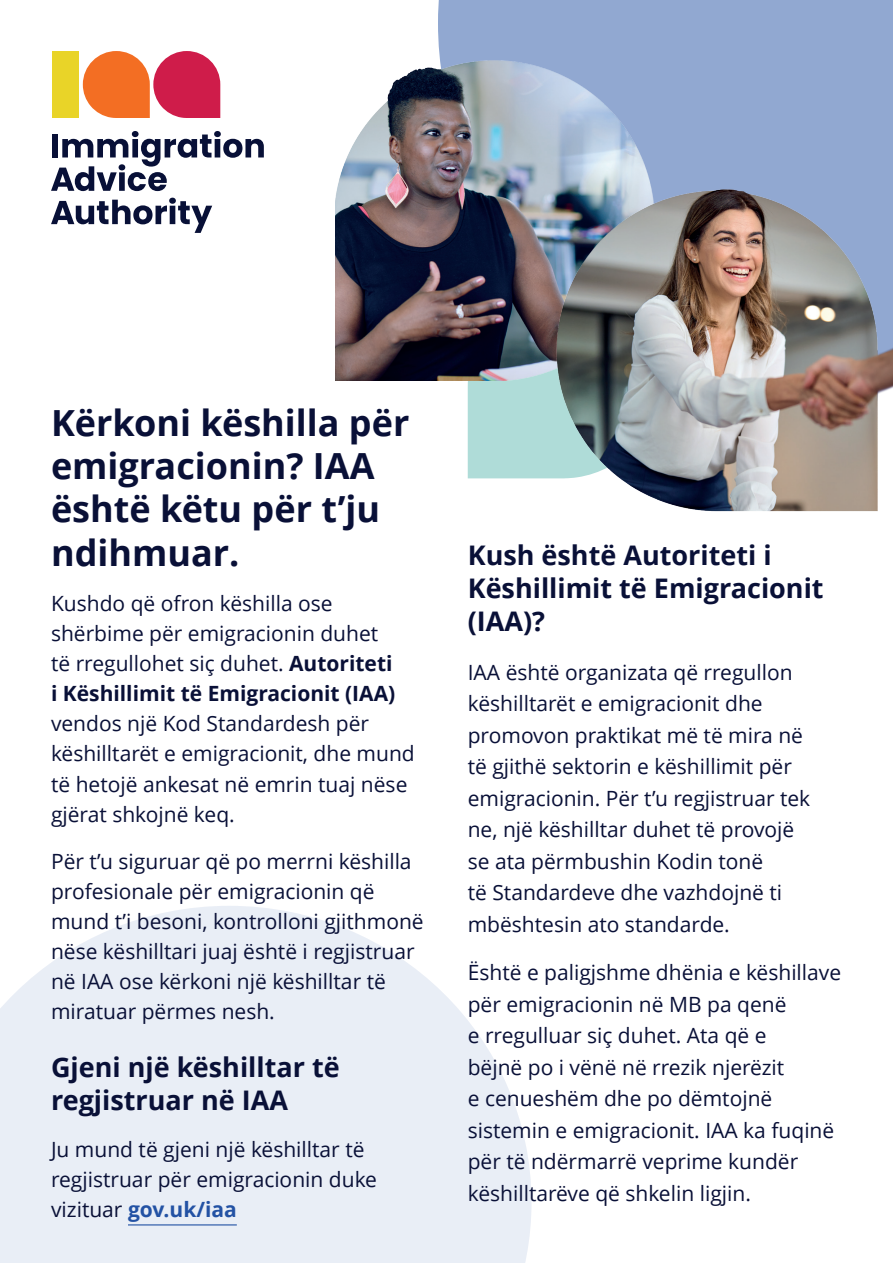
<style>
.page{position:relative;width:893px;height:1263px;background:#fff}
.page>*{position:absolute;margin:0;border:0;box-sizing:border-box;transform-origin:0 0}
.t1{font:700 36px/43.2px "Open Sans";color:#091037}
.t2{font:700 27px/33px "Open Sans";color:#091037}
.t3{font:21px/31.5px "Open Sans";color:#091037}
.s1{font-weight:700}
.s2{font-weight:700;color:#2352a4}
</style>
<div class="page">
<svg style="left:0;top:906px;width:531px;height:357px;background:#ebf0f7"></svg>
<div style="left:468px;top:381px;width:85px;height:97px;background:#afdcd8"></div>
<div style="left:438px;top:0;width:455px;height:179px;background:#91a8d1"></div>
<svg style="left:83px;top:51px;width:137px;height:67px"></svg>
<div style="left:52px;top:51px;width:27px;height:67px;background:#e9d428"></div>
<svg style="left:51px;top:131px;width:213px;height:60px"></svg>
<svg style="left:51px;top:198px;width:161px;height:35px"></svg>
<hr style="left:128px;top:1224px;width:109px;height:1px;background:#2352a4">
<img style="left:336px;top:52px;width:330px;height:329px">
<img style="left:553px;top:179px;width:340px;height:333px">
<h1 class="t1" style="left:51px;top:400px;width:360px">Kërkoni këshilla për emigracionin? IAA është këtu për t’ju ndihmuar.</h1>
<p class="t3" style="left:51px;top:588px;width:346px;line-height:30px">Kushdo që ofron këshilla ose shërbime për emigracionin duhet të rregullohet siç duhet. <span class="s1">Autoriteti i Këshillimit të Emigracionit (IAA)</span></p>
<p class="t3" style="left:51px;top:708px;width:365px;line-height:30px">vendos një Kod Standardesh për këshilltarët e emigracionit, dhe mund të hetojë ankesat në emrin tuaj nëse gjërat shkojnë keq.</p>
<p class="t3" style="left:51px;top:845px;width:374px;line-height:30px">Për t’u siguruar që po merrni këshilla profesionale për emigracionin që mund t’i besoni, kontrolloni gjithmonë nëse këshilltari juaj është i regjistruar në IAA ose kërkoni një këshilltar të miratuar përmes nesh.</p>
<p class="t2" style="left:51px;top:1050px;width:290px">Gjeni një këshilltar të regjistruar në IAA</p>
<p class="t3" style="left:51px;top:1134px;width:327px;line-height:30px">Ju mund të gjeni një këshilltar të regjistruar për emigracionin duke vizituar <span class="s2">gov.uk/iaa</span></p>
<p class="t2" style="left:468px;top:538px;width:357px">Kush është Autoriteti i<br>Këshillimit të Emigracionit (IAA)?</p>
<p class="t3" style="left:468px;top:656px;width:344px">IAA është organizata që rregullon këshilltarët e emigracionit dhe promovon praktikat më të mira në të gjithë sektorin e këshillimit për emigracionin. Për t’u regjistruar tek ne, një këshilltar duhet të provojë se ata përmbushin Kodin tonë<br>të Standardeve dhe vazhdojnë ti mbështesin ato standarde.</p>
<p class="t3" style="left:468px;top:956px;width:375px">Është e paligjshme dhënia e këshillave për emigracionin në MB pa qenë<br>e rregulluar siç duhet. Ata që e<br>bëjnë po i vënë në rrezik njerëzit<br>e cenueshëm dhe po dëmtojnë sistemin e emigracionit. IAA ka fuqinë për të ndërmarrë veprime kundër këshilltarëve që shkelin ligjin.</p>
</div>
